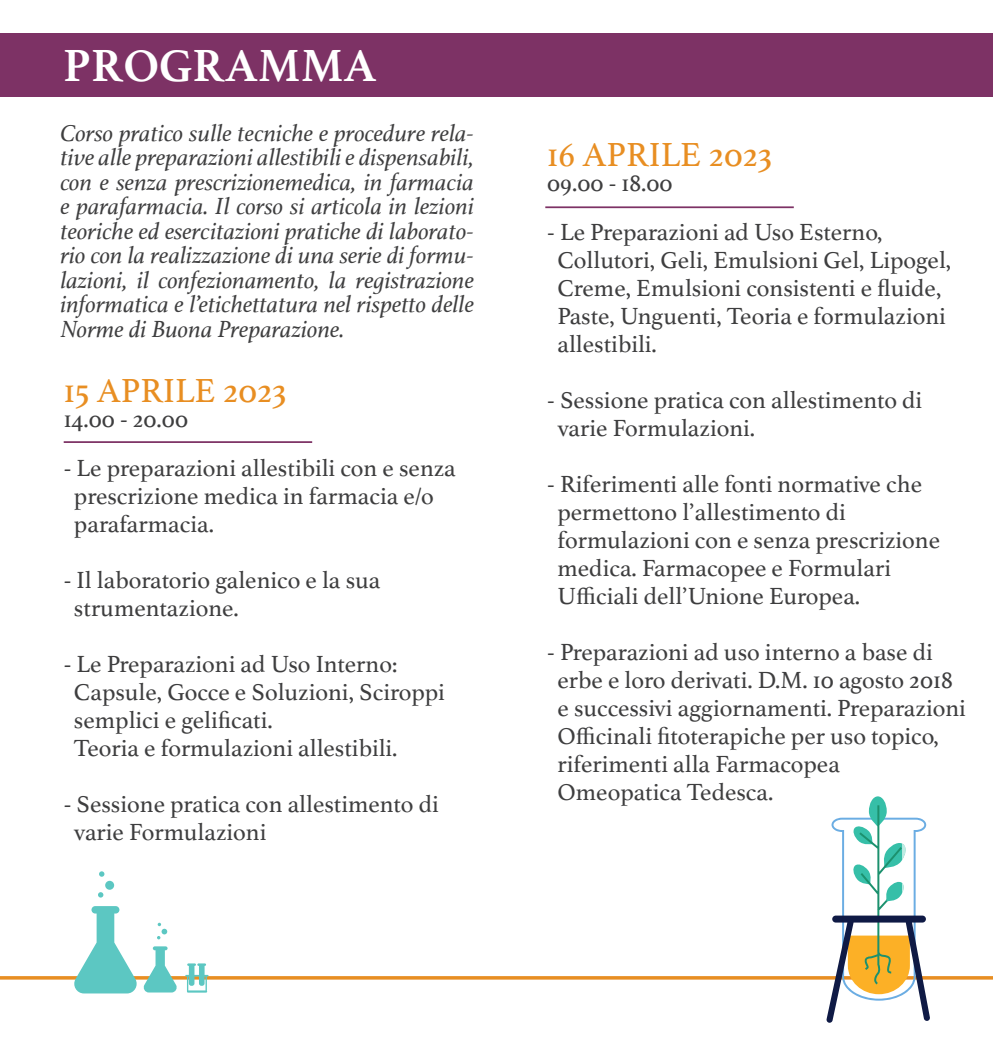
<style>
.page{position:relative;width:993px;height:1042px;background:#fff}
.page>*{position:absolute;margin:0;border:0;box-sizing:border-box;transform-origin:0 0}
.t1{font:700 47.25px "Athelas";color:#fff}
.t2{font:35px "Athelas";color:#e88e22}
.t3{font:24.5px "Athelas";color:#3e3e3f}
.t4{font:italic 24.5px/24.5px "Athelas";color:#3e3e3f;text-align:justify}
</style>
<div class="page">
<div style="left:1px;top:33px;width:991px;height:64px;background:#7d3265"></div>
<hr style="left:64px;top:441px;width:248px;height:2px;background:#7d3265">
<hr style="left:545px;top:206px;width:248px;height:2px;background:#7d3265">
<hr style="left:0;top:976px;width:992px;height:3px;background:#e88e22">
<div style="left:868px;top:796px;width:18px;height:30px;background:#36bfa8;border-radius:50%"></div>
<svg style="left:826px;top:805px;width:103px;height:218px"></svg>
<svg style="left:185px;top:963px;width:23px;height:29px"></svg>
<svg style="left:98px;top:892px;width:5px;height:5px"></svg>
<svg style="left:99px;top:871px;width:5px;height:6px"></svg>
<div style="left:105px;top:881px;width:9px;height:9px;background:#5cc7c2;border-radius:50%"></div>
<svg style="left:72px;top:906px;width:106px;height:87px"></svg>
<p class="t1" style="left:63px;top:27px;width:314px">PROGRAMMA</p>
<p class="t4" style="left:60px;top:120px;width:415px">Corso pratico sulle tecniche e procedure rela&shy;tive alle preparazioni allestibili e dispensabili, con e senza prescrizionemedica, in farmacia e parafarmacia. Il corso si articola in lezioni teoriche ed esercitazioni pratiche di laborato&shy;rio con la realizzazione di una serie di formu&shy;lazioni, il confezionamento, la registrazione informatica e l’etichettatura nel rispetto delle Norme di Buona Preparazione.</p>
<p class="t2" style="left:64px;top:363px;width:224px">15 APRILE 2023</p>
<p class="t3" style="left:64px;top:399px;width:126px">14.00 - 20.00</p>
<p class="t3" style="left:64px;top:448px;width:393px">- Le preparazioni allestibili con e senza</p>
<p class="t3" style="left:74px;top:476px;width:361px">prescrizione medica in farmacia e/o</p>
<p class="t3" style="left:74px;top:504px;width:141px">parafarmacia.</p>
<p class="t3" style="left:64px;top:560px;width:318px">- Il laboratorio galenico e la sua</p>
<p class="t3" style="left:74px;top:588px;width:166px">strumentazione.</p>
<p class="t3" style="left:64px;top:644px;width:335px">- Le Preparazioni ad Uso Interno:</p>
<p class="t3" style="left:74px;top:672px;width:372px">Capsule, Gocce e Soluzioni, Sciroppi</p>
<p class="t3" style="left:74px;top:700px;width:200px">semplici e gelificati.</p>
<p class="t3" style="left:74px;top:728px;width:325px">Teoria e formulazioni allestibili.</p>
<p class="t3" style="left:64px;top:784px;width:376px">- Sessione pratica con allestimento di</p>
<p class="t3" style="left:74px;top:812px;width:194px">varie Formulazioni</p>
<p class="t2" style="left:547px;top:127px;width:226px">16 APRILE 2023</p>
<p class="t3" style="left:547px;top:163px;width:127px">09.00 - 18.00</p>
<p class="t3" style="left:547px;top:212px;width:337px">- Le Preparazioni ad Uso Esterno,</p>
<p class="t3" style="left:557px;top:240px;width:395px">Collutori, Geli, Emulsioni Gel, Lipogel,</p>
<p class="t3" style="left:557px;top:268px;width:385px">Creme, Emulsioni consistenti e fluide,</p>
<p class="t3" style="left:557px;top:296px;width:390px">Paste, Unguenti, Teoria e formulazioni</p>
<p class="t3" style="left:557px;top:324px;width:101px">allestibili.</p>
<p class="t3" style="left:547px;top:380px;width:376px">- Sessione pratica con allestimento di</p>
<p class="t3" style="left:557px;top:408px;width:199px">varie Formulazioni.</p>
<p class="t3" style="left:547px;top:464px;width:376px">- Riferimenti alle fonti normative che</p>
<p class="t3" style="left:557px;top:492px;width:290px">permettono l’allestimento di</p>
<p class="t3" style="left:557px;top:520px;width:384px">formulazioni con e senza prescrizione</p>
<p class="t3" style="left:557px;top:548px;width:335px">medica. Farmacopee e Formulari</p>
<p class="t3" style="left:557px;top:576px;width:304px">Ufficiali dell’Unione Europea.</p>
<p class="t3" style="left:547px;top:632px;width:387px">- Preparazioni ad uso interno a base di</p>
<p class="t3" style="left:557px;top:660px;width:396px">erbe e loro derivati. D.M. 10 agosto 2018</p>
<p class="t3" style="left:557px;top:688px;width:410px">e successivi aggiornamenti. Preparazioni</p>
<p class="t3" style="left:557px;top:716px;width:383px">Officinali fitoterapiche per uso topico,</p>
<p class="t3" style="left:557px;top:744px;width:284px">riferimenti alla Farmacopea</p>
<p class="t3" style="left:557px;top:772px;width:217px">Omeopatica Tedesca.</p>
</div>
